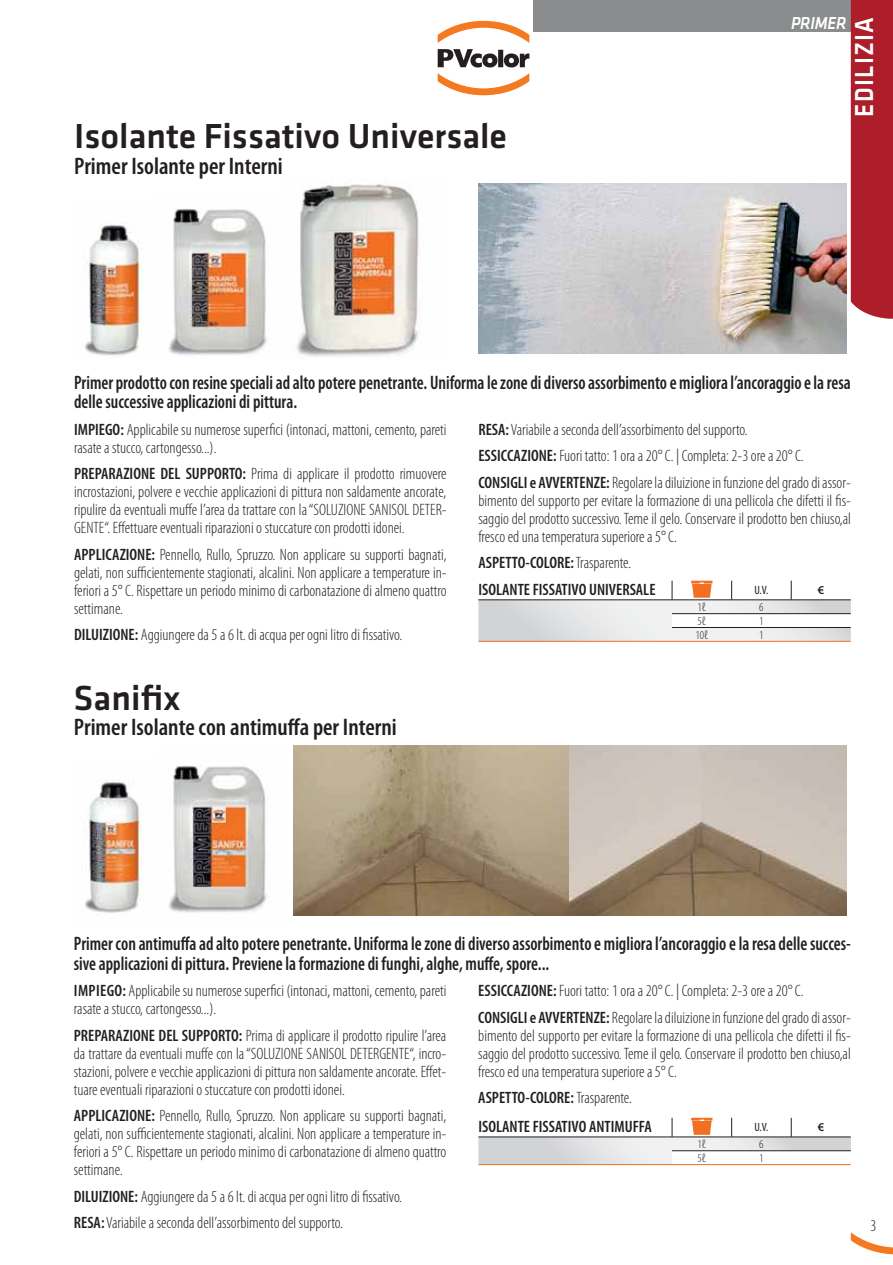
<style>
.page{position:relative;width:893px;height:1265px;background:#fff}
.page>*{position:absolute;margin:0;border:0;box-sizing:border-box;transform-origin:0 0}
.t1{font:500 36px "Klavika";color:#231f20}
.t2{font:500 27px "Klavika";letter-spacing:.055em;color:#fff;scale:.9 1}
.t3{font:600 condensed 24px "Myriad Pro";color:#231f20}
.t4{font:600 condensed 19.5px/19.5px "Myriad Pro";color:#231f20;scale:.9 1}
.t5{font:italic 500 18px "Klavika";letter-spacing:-.015em;color:#fff;scale:.9 1}
.t6{font:300 condensed 16.5px/18px "Myriad Pro";color:#231f20;text-align:justify}
.t7{font:600 condensed 16.5px/27.2px "Myriad Pro";color:#231f20}
.t8{font:300 condensed 12px "Myriad Pro";color:#231f20}
.t9{font:condensed 12px "Myriad Pro";color:#231f20}
.t10{font:600 12px "Myriad Pro";color:#231f20}
.s1{font-weight:600}
.s2{font-weight:300}
</style>
<div class="page">
<div style="left:533px;top:0;width:359px;height:31px;background:#8a8c8e"></div>
<svg style="left:850px;top:1232px;width:42px;height:22px"></svg>
<hr style="left:478px;top:641px;width:372px;height:1px;background:#f36f21">
<svg style="left:478px;top:580px;width:372px;height:61px"></svg>
<svg style="left:478px;top:1117px;width:372px;height:47px"></svg>
<img style="left:169px;top:208px;width:98px;height:148px">
<img style="left:169px;top:765px;width:98px;height:148px">
<img style="left:296px;top:184px;width:123px;height:173px">
<img style="left:84px;top:225px;width:59px;height:132px">
<img style="left:84px;top:782px;width:58px;height:131px">
<img style="left:293px;top:745px;width:553px;height:170px">
<img style="left:478px;top:184px;width:368px;height:170px">
<svg style="left:437px;top:21px;width:92px;height:22px"></svg>
<svg style="left:437px;top:73px;width:92px;height:22px"></svg>
<svg style="left:437px;top:49px;width:92px;height:18px"></svg>
<svg style="left:850px;top:0;width:42px;height:319px;background:#b22d39"></svg>
<h1 class="t1" style="left:74px;top:123px;width:434px">Isolante Fissativo Universale</h1>
<h3 class="t3" style="left:74px;top:157px;width:210px">Primer Isolante per Interni</h3>
<p class="t5" style="left:790px;top:12px;width:63px">PRIMER</p>
<h2 class="t2" style="left:853px;top:117px;width:112px;rotate:-90deg">EDILIZIA</h2>
<p class="t4" style="left:74px;top:374px;width:864px">Primer prodotto con resine speciali ad alto potere penetrante. Uniforma le zone di diverso assorbimento e migliora l’ancoraggio e la resa delle successive applicazioni di pittura.</p>
<p class="t6" style="left:74px;top:422px;width:374px"><span class="s1">IMPIEGO:</span> Applicabile su numerose superfici (intonaci, mattoni, cemento, pareti rasate a stucco, cartongesso...).</p>
<p class="t6" style="left:74px;top:466px;width:374px"><span class="s1">PREPARAZIONE DEL SUPPORTO:</span> Prima di applicare il prodotto rimuovere incrostazioni, polvere e vecchie applicazioni di pittura non saldamente ancorate, ripulire da eventuali muffe l’area da trattare con la “SOLUZIONE SANISOL DETER-GENTE“. Effettuare eventuali riparazioni o stuccature con prodotti idonei.</p>
<p class="t6" style="left:74px;top:547px;width:374px"><span class="s1">APPLICAZIONE:</span> Pennello, Rullo, Spruzzo. Non applicare su supporti bagnati, gelati, non sufficientemente stagionati, alcalini. Non applicare a temperature in&shy;feriori a 5° C. Rispettare un periodo minimo di carbonatazione di almeno quattro settimane.</p>
<p class="t6" style="left:74px;top:627px;width:329px"><span class="s1">DILUIZIONE:</span> Aggiungere da 5 a 6 lt. di acqua per ogni litro di fissativo.</p>
<p class="t6" style="left:478px;top:417px;width:374px;line-height:26.5px;text-align:left"><span class="s1">RESA:</span> Variabile a seconda dell’assorbimento del supporto.<br><span class="s1">ESSICCAZIONE:</span> Fuori tatto: 1 ora a 20° C. | Completa: 2-3 ore a 20° C.<br><span class="s1">CONSIGLI e AVVERTENZE:</span> Regolare la diluizione in funzione del grado di assor-</p>
<p class="t6" style="left:478px;top:493px;width:374px">bimento del supporto per evitare la formazione di una pellicola che difetti il fis&shy;saggio del prodotto successivo. Teme il gelo. Conservare il prodotto ben chiuso,al fresco ed una temperatura superiore a 5° C.</p>
<p class="t7" style="left:478px;top:551px;width:178px">ASPETTO-COLORE: <span class="s2">Trasparente.<br></span>ISOLANTE FISSATIVO UNIVERSALE</p>
<p class="t9" style="left:754px;top:585px;width:16px">U.V.</p>
<p class="t10" style="left:817px;top:582px;width:8px">€</p>
<p class="t8" style="left:697px;top:602px;width:10px">1ℓ</p>
<p class="t8" style="left:759px;top:602px;width:6px">6</p>
<p class="t8" style="left:697px;top:616px;width:10px">5ℓ</p>
<p class="t8" style="left:759px;top:616px;width:6px">1</p>
<p class="t8" style="left:695px;top:630px;width:14px">10ℓ</p>
<p class="t8" style="left:759px;top:630px;width:6px">1</p>
<h1 class="t1" style="left:74px;top:684px;width:108px">Sanifix</h1>
<h3 class="t3" style="left:74px;top:718px;width:324px">Primer Isolante con antimuffa per Interni</h3>
<p class="t4" style="left:74px;top:935px;width:864px">Primer con antimuffa ad alto potere penetrante. Uniforma le zone di diverso assorbimento e migliora l’ancoraggio e la resa delle succes&shy;sive applicazioni di pittura. Previene la formazione di funghi, alghe, muffe, spore...</p>
<p class="t6" style="left:74px;top:983px;width:374px"><span class="s1">IMPIEGO:</span> Applicabile su numerose superfici (intonaci, mattoni, cemento, pareti rasate a stucco, cartongesso...).</p>
<p class="t6" style="left:74px;top:1027px;width:374px"><span class="s1">PREPARAZIONE DEL SUPPORTO:</span> Prima di applicare il prodotto ripulire l’area da trattare da eventuali muffe con la “SOLUZIONE SANISOL DETERGENTE“, incro&shy;stazioni, polvere e vecchie applicazioni di pittura non saldamente ancorate. Effet&shy;tuare eventuali riparazioni o stuccature con prodotti idonei.</p>
<p class="t6" style="left:74px;top:1108px;width:374px"><span class="s1">APPLICAZIONE:</span> Pennello, Rullo, Spruzzo. Non applicare su supporti bagnati, gelati, non sufficientemente stagionati, alcalini. Non applicare a temperature in&shy;feriori a 5° C. Rispettare un periodo minimo di carbonatazione di almeno quattro settimane.</p>
<p class="t6" style="left:74px;top:1184px;width:329px;line-height:26.5px"><span class="s1">DILUIZIONE:</span> Aggiungere da 5 a 6 lt. di acqua per ogni litro di fissativo.<br><span class="s1">RESA:</span> Variabile a seconda dell’assorbimento del supporto.</p>
<p class="t6" style="left:478px;top:979px;width:374px;line-height:26.5px"><span class="s1">ESSICCAZIONE:</span> Fuori tatto: 1 ora a 20° C. | Completa: 2-3 ore a 20° C.<br><span class="s1">CONSIGLI e AVVERTENZE:</span> Regolare la diluizione in funzione del grado di assor-</p>
<p class="t6" style="left:478px;top:1027px;width:374px">bimento del supporto per evitare la formazione di una pellicola che difetti il fis&shy;saggio del prodotto successivo. Teme il gelo. Conservare il prodotto ben chiuso,al fresco ed una temperatura superiore a 5° C.</p>
<p class="t7" style="left:478px;top:1084px;width:175px;line-height:29.1px">ASPETTO-COLORE: <span class="s2">Trasparente.<br></span>ISOLANTE FISSATIVO ANTIMUFFA</p>
<p class="t9" style="left:754px;top:1122px;width:16px">U.V.</p>
<p class="t10" style="left:817px;top:1119px;width:8px">€</p>
<p class="t8" style="left:697px;top:1139px;width:10px">1ℓ</p>
<p class="t8" style="left:759px;top:1139px;width:6px">6</p>
<p class="t8" style="left:697px;top:1153px;width:10px">5ℓ</p>
<p class="t8" style="left:759px;top:1153px;width:6px">1</p>
<p class="t6" style="left:870px;top:1217px;width:7px">3</p>
</div>
